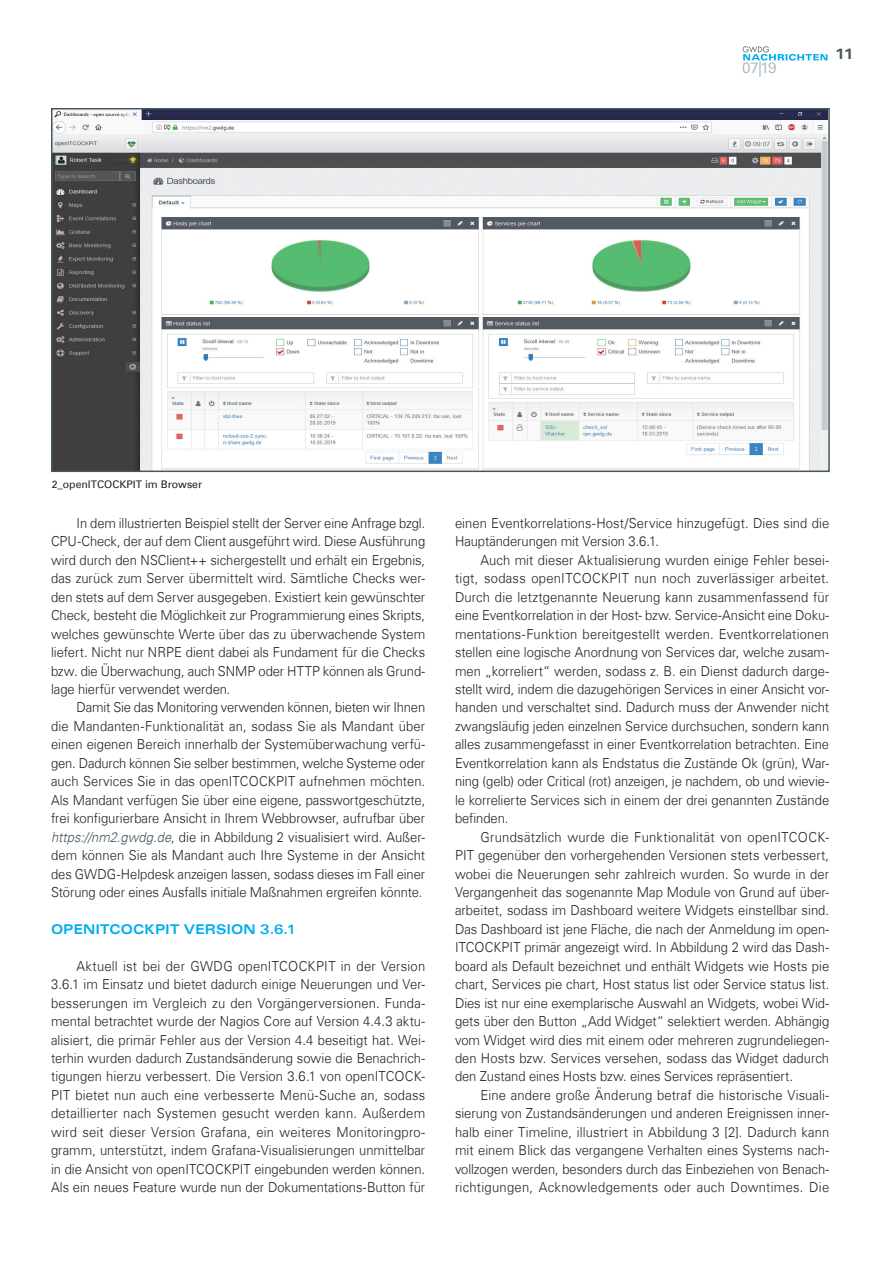
<style>
.page{position:relative;width:893px;height:1263px;background:#fff}
.page>*{position:absolute;margin:0;border:0;box-sizing:border-box;transform-origin:0 0}
.t1{font:15.3px "Univers Com 55 Roman";color:#adbec7}
.t2{font:15px "Univers Com 63 Bold Ext";color:#455760}
.t3{font:300 13.8px/18.5px "Univers Com 45";letter-spacing:-.005em;color:#231f20;text-align:justify;scale:.94 1}
.t4{font:13.5px "Univers Com 63 Bold Ext";letter-spacing:.005em;color:#00aeef;scale:.94 1}
.t5{font:10.5px "Univers Com 55 Roman";color:#231f20}
.s1{font-style:italic;color:#455760}
</style>
<div class="page">
<svg style="left:743px;top:46px;width:84px;height:15px"></svg>
<img style="left:54px;top:111px;width:773px;height:358px">
<div style="left:51px;top:108px;width:779px;height:364px;border:2px solid #455760"></div>
<p class="t1" style="left:742px;top:58px;width:36px">07|19</p>
<p class="t2" style="left:835px;top:45px;width:22px">11</p>
<p class="t5" style="left:52px;top:478px;width:152px">2_openITCOCKPIT im Browser</p>
<p class="t3" style="left:51px;top:514px;width:400px;text-indent:26px">In dem illustrierten Beispiel stellt der Server eine Anfrage bzgl.<br>CPU-Check, der auf dem Client ausgeführt wird. Diese Ausführung wird durch den NSClient++ sichergestellt und erhält ein Ergebnis, das zurück zum Server übermittelt wird. Sämtliche Checks wer&shy;den stets auf dem Server ausgegeben. Existiert kein gewünschter Check, besteht die Möglichkeit zur Programmierung eines Skripts, welches gewünschte Werte über das zu überwachende System liefert. Nicht nur NRPE dient dabei als Fundament für die Checks bzw. die Überwachung, auch SNMP oder HTTP können als Grund&shy;lage hierfür verwendet werden.</p>
<p class="t3" style="left:51px;top:698px;width:400px;text-indent:26px">Damit Sie das Monitoring verwenden können, bieten wir Ihnen die Mandanten-Funktionalität an, sodass Sie als Mandant über einen eigenen Bereich innerhalb der Systemüberwachung verfü&shy;gen. Dadurch können Sie selber bestimmen, welche Systeme oder auch Services Sie in das openITCOCKPIT aufnehmen möchten.<br>Als Mandant verfügen Sie über eine eigene, passwortgeschützte, frei konfigurierbare Ansicht in Ihrem Webbrowser, aufrufbar über <span class="s1">https://nm2.gwdg.de</span>, die in Abbildung 2 visualisiert wird. Außer&shy;dem können Sie als Mandant auch Ihre Systeme in der Ansicht des GWDG-Helpdesk anzeigen lassen, sodass dieses im Fall einer Störung oder eines Ausfalls initiale Maßnahmen ergreifen könnte.</p>
<p class="t4" style="left:51px;top:921px;width:76px">OPENITCOC</p>
<p class="t4" style="left:145px;top:921px;width:163px">KPIT VERSION 3.6.1</p>
<p class="t3" style="left:51px;top:957px;width:400px;text-indent:26px">Aktuell ist bei der GWDG openITCOCKPIT in der Version 3.6.1 im Einsatz und bietet dadurch einige Neuerungen und Ver&shy;besserungen im Vergleich zu den Vorgängerversionen. Funda&shy;mental betrachtet wurde der Nagios Core auf Version 4.4.3 aktu&shy;alisiert, die primär Fehler aus der Version 4.4 beseitigt hat. Wei&shy;terhin wurden dadurch Zustandsänderung sowie die Benachrich&shy;tigungen hierzu verbessert. Die Version 3.6.1 von openITCOCK-PIT bietet nun auch eine verbesserte Menü-Suche an, sodass detaillierter nach Systemen gesucht werden kann. Außerdem wird seit dieser Version Grafana, ein weiteres Monitoringpro&shy;gramm, unterstützt, indem Grafana-Visualisierungen unmittelbar in die Ansicht von openITCOCKPIT eingebunden werden können.<br>Als ein neues Feature wurde nun der Dokumentations-Button für</p>
<p class="t3" style="left:455px;top:514px;width:400px">einen Eventkorrelations-Host/Service hinzugefügt. Dies sind die<br>Hauptänderungen mit Version 3.6.1.</p>
<p class="t3" style="left:455px;top:551px;width:400px;text-indent:26px">Auch mit dieser Aktualisierung wurden einige Fehler besei&shy;tigt, sodass openITCOCKPIT nun noch zuverlässiger arbeitet.<br>Durch die letztgenannte Neuerung kann zusammenfassend für eine Eventkorrelation in der Host- bzw. Service-Ansicht eine Doku&shy;mentations-Funktion bereitgestellt werden. Eventkorrelationen stellen eine logische Anordnung von Services dar, welche zusam&shy;men „korreliert“ werden, sodass z. B. ein Dienst dadurch darge&shy;stellt wird, indem die dazugehörigen Services in einer Ansicht vor&shy;handen und verschaltet sind. Dadurch muss der Anwender nicht zwangsläufig jeden einzelnen Service durchsuchen, sondern kann alles zusammengefasst in einer Eventkorrelation betrachten. Eine Eventkorrelation kann als Endstatus die Zustände Ok (grün), War&shy;ning (gelb) oder Critical (rot) anzeigen, je nachdem, ob und wievie&shy;le korrelierte Services sich in einem der drei genannten Zustände befinden.</p>
<p class="t3" style="left:455px;top:827px;width:400px;text-indent:26px">Grundsätzlich wurde die Funktionalität von openITCOCK-PIT gegenüber den vorhergehenden Versionen stets verbessert, wobei die Neuerungen sehr zahlreich wurden. So wurde in der Vergangenheit das sogenannte Map Module von Grund auf über&shy;arbeitet, sodass im Dashboard weitere Widgets einstellbar sind.<br>Das Dashboard ist jene Fläche, die nach der Anmeldung im open-ITCOCKPIT primär angezeigt wird. In Abbildung 2 wird das Dash&shy;board als Default bezeichnet und enthält Widgets wie Hosts pie chart, Services pie chart, Host status list oder Service status list.<br>Dies ist nur eine exemplarische Auswahl an Widgets, wobei Wid&shy;gets über den Button „Add Widget“ selektiert werden. Abhängig vom Widget wird dies mit einem oder mehreren zugrundeliegen&shy;den Hosts bzw. Services versehen, sodass das Widget dadurch den Zustand eines Hosts bzw. eines Services repräsentiert.</p>
<p class="t3" style="left:455px;top:1086px;width:400px;text-indent:26px">Eine andere große Änderung betraf die historische Visuali&shy;sierung von Zustandsänderungen und anderen Ereignissen inner&shy;halb einer Timeline, illustriert in Abbildung 3 [2]. Dadurch kann mit einem Blick das vergangene Verhalten eines Systems nach&shy;vollzogen werden, besonders durch das Einbeziehen von Benach&shy;richtigungen, Acknowledgements oder auch Downtimes. Die</p>
</div>
